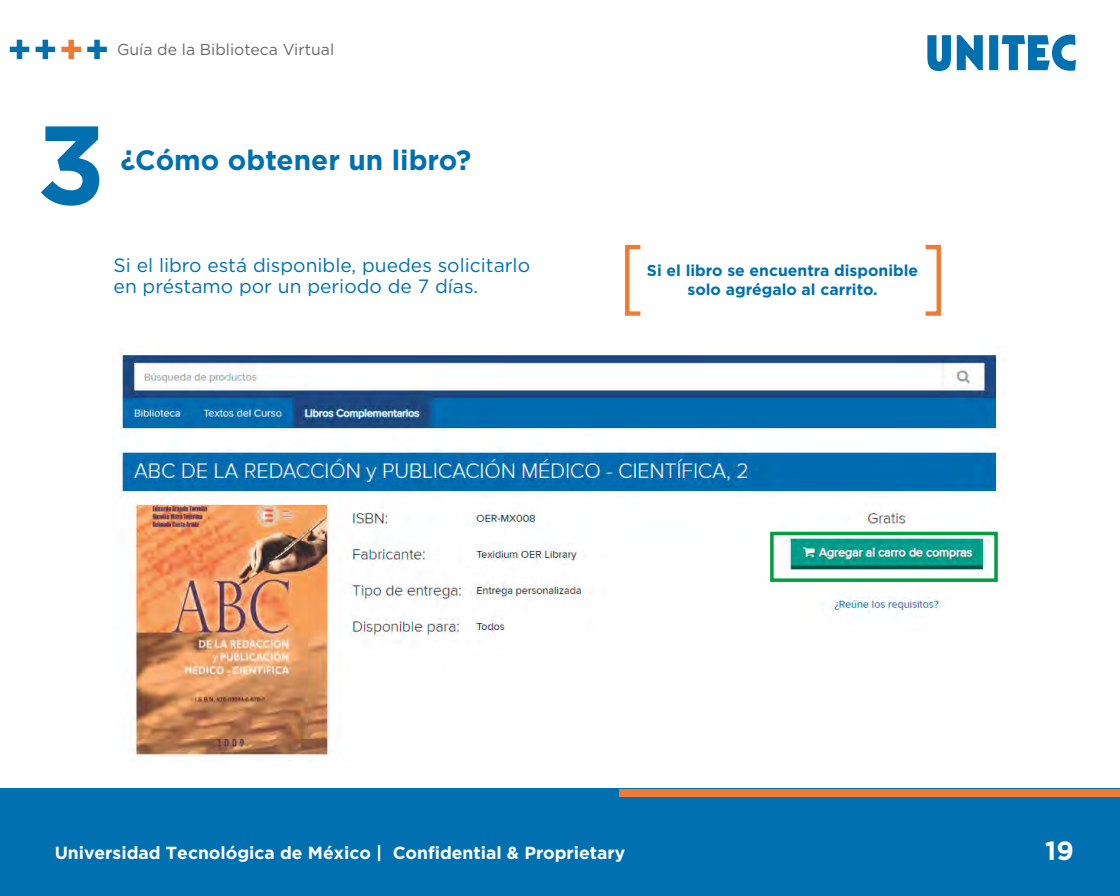
<style>
.page{position:relative;width:1120px;height:896px;background:#fff}
.page>*{position:absolute;margin:0;border:0;box-sizing:border-box;transform-origin:0 0}
.t1{font:700 111.39px "Gotham";color:#0070b1}
.t2{font:700 28px "Gotham";color:#0070b1}
.t3{font:700 26.25px "Gotham";color:#fff}
.t4{font:19.25px/21.9px "Gotham";color:#0070b1}
.t5{font:700 17.5px "Gotham";color:#fff}
.t6{font:700 15.75px/19.2px "Gotham";color:#0070b1;text-align:center}
.t7{font:15.75px "Gotham";color:#66696d}
</style>
<div class="page">
<img style="left:117px;top:348px;width:889px;height:414px">
<div style="left:0;top:789px;width:1120px;height:107px;background:#0070b1"></div>
<div style="left:619px;top:789px;width:501px;height:8px;background:#ef7a34"></div>
<svg style="left:927px;top:35px;width:149px;height:36px"></svg>
<svg style="left:87px;top:40px;width:20px;height:19px"></svg>
<svg style="left:61px;top:40px;width:20px;height:19px"></svg>
<svg style="left:36px;top:40px;width:19px;height:19px"></svg>
<svg style="left:10px;top:40px;width:19px;height:19px"></svg>
<div style="left:923px;top:245px;width:18px;height:71px;border:4px solid #ef7a34"></div>
<div style="left:625px;top:245px;width:18px;height:71px;border:4px solid #ef7a34"></div>
<div style="left:770px;top:532px;width:228px;height:50px;border:4px solid #00a040"></div>
<p class="t7" style="left:117px;top:39px;width:218px">Guía de la Biblioteca Virtual</p>
<h1 class="t1" style="left:37px;top:91px;width:71px">3</h1>
<h2 class="t2" style="left:121px;top:141px;width:352px">¿Cómo obtener un libro?</h2>
<p class="t4" style="left:114px;top:253px;width:418px">Si el libro está disponible, puedes solicitarlo en préstamo por un periodo de 7 días.</p>
<p class="t6" style="left:647px;top:261px;width:273px">Si el libro se encuentra disponible solo agrégalo al carrito.</p>
<p class="t5" style="left:55px;top:841px;width:572px">Universidad Tecnológica de México | Confidential &amp; Proprietary</p>
<h3 class="t3" style="left:1045px;top:833px;width:30px">19</h3>
</div>
